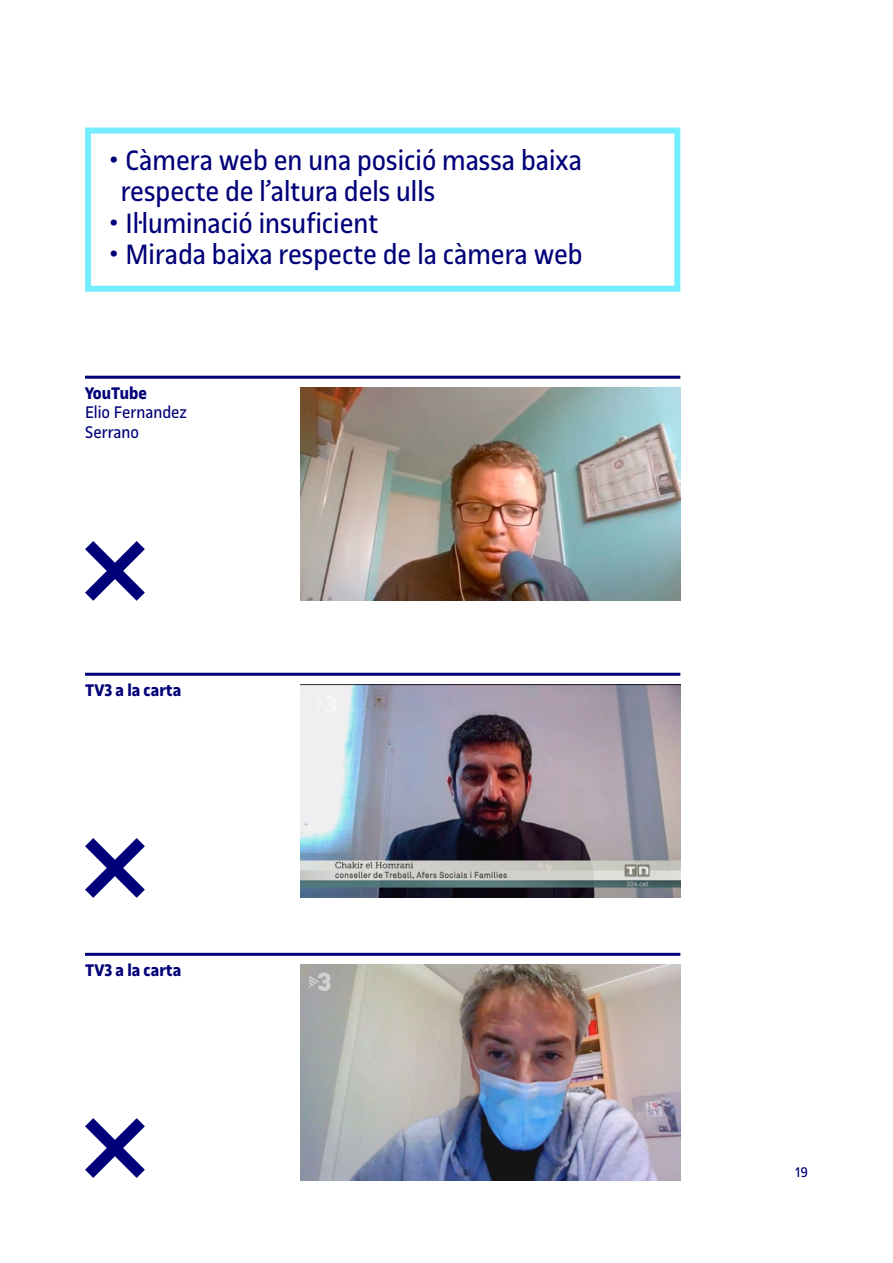
<style>
.page{position:relative;width:893px;height:1263px;background:#fff}
.page>*{position:absolute;margin:0;border:0;box-sizing:border-box;transform-origin:0 0}
.t1{font:30px/31.5px "UOC Sans";color:#000078}
.t2{font:700 18px "UOC Sans";color:#000078}
.t3{font:18px/19.5px "UOC Sans";color:#000078}
.t4{font:15px "UOC Sans";color:#000078}
</style>
<div class="page">
<div style="left:85px;top:128px;width:595px;height:164px;border:6px solid #73edff"></div>
<img style="left:300px;top:964px;width:380px;height:216px">
<img style="left:300px;top:684px;width:380px;height:214px">
<img style="left:300px;top:387px;width:380px;height:214px">
<hr style="left:85px;top:376px;width:595px;height:3px;background:#000078">
<hr style="left:85px;top:673px;width:595px;height:3px;background:#000078">
<hr style="left:85px;top:953px;width:595px;height:3px;background:#000078">
<svg style="left:85px;top:541px;width:60px;height:60px"></svg>
<svg style="left:85px;top:838px;width:60px;height:60px"></svg>
<svg style="left:85px;top:1118px;width:60px;height:60px"></svg>
<p class="t1" style="left:121px;top:145px;width:463px;text-indent:-13px">• Càmera web en una posició massa baixa respecte de l’altura dels ulls</p>
<p class="t1" style="left:108px;top:208px;width:272px">• Il·luminació insuficient</p>
<p class="t1" style="left:108px;top:239px;width:476px">• Mirada baixa respecte de la càmera web</p>
<p class="t2" style="left:85px;top:383px;width:63px">YouTube</p>
<p class="t3" style="left:85px;top:403px;width:104px">Elio Fernandez<br>Serrano</p>
<p class="t2" style="left:85px;top:680px;width:98px">TV3 a la carta</p>
<p class="t2" style="left:85px;top:960px;width:98px">TV3 a la carta</p>
<p class="t4" style="left:795px;top:1164px;width:14px">19</p>
</div>
